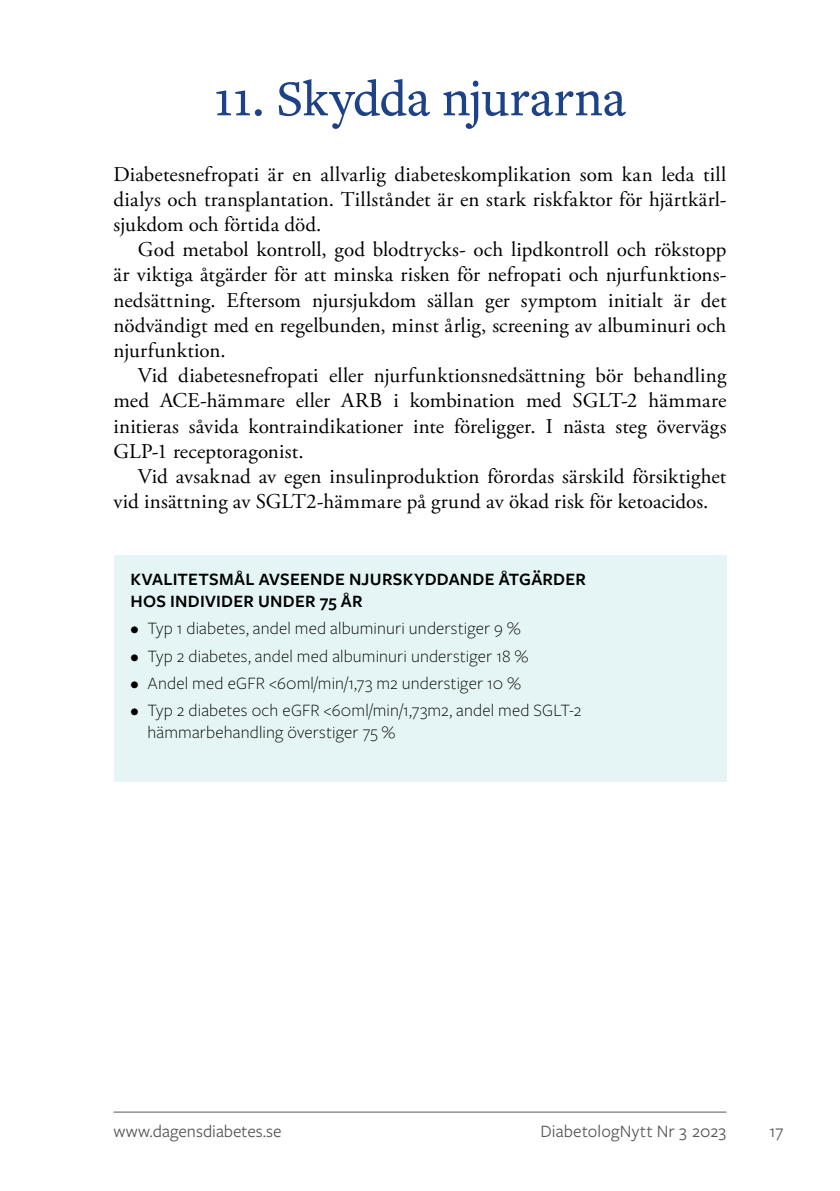
<style>
.page{position:relative;width:840px;height:1191px;background:#fff}
.page>*{position:absolute;margin:0;border:0;box-sizing:border-box;transform-origin:0 0}
.t1{font:500 52px "Freight Text Pro";letter-spacing:-.005em;color:#1d4288}
.t2{font:21px/25.2px "Adobe Garamond Pro";letter-spacing:.005em;color:#000;text-align:justify}
.t3{font:300 18px/21.6px "Freight Sans Pro";letter-spacing:.01em;color:#000}
.t4{font:600 18px/21.6px "Freight Sans Pro";letter-spacing:.015em;color:#000}
.t5{font:18px "Freight Sans Pro";letter-spacing:.005em;color:#555756}
</style>
<div class="page">
<hr style="left:113px;top:1111px;width:613px;height:1px;background:#555756">
<div style="left:113px;top:556px;width:613px;height:226px;background:#e5f5f5"></div>
<h1 class="t1" style="left:214px;top:64px;width:413px">11. Skydda njurarna</h1>
<p class="t2" style="left:113px;top:162px;width:614px">Diabetesnefropati är en allvarlig diabeteskomplikation som kan leda till dialys och transplantation. Tillståndet är en stark riskfaktor för hjärtkärl&shy;sjukdom och förtida död.</p>
<p class="t2" style="left:113px;top:238px;width:614px;text-indent:24px">God metabol kontroll, god blodtrycks- och lipdkontroll och rökstopp är viktiga åtgärder för att minska risken för nefropati och njurfunktions&shy;nedsättning. Eftersom njursjukdom sällan ger symptom initialt är det nödvändigt med en regelbunden, minst årlig, screening av albuminuri och njurfunktion.</p>
<p class="t2" style="left:113px;top:364px;width:614px;text-indent:24px">Vid diabetesnefropati eller njurfunktionsnedsättning bör behandling med ACE-hämmare eller ARB i kombination med SGLT-2 hämmare initieras såvida kontraindikationer inte föreligger. I nästa steg övervägs GLP-1 receptoragonist.</p>
<p class="t2" style="left:113px;top:464px;width:614px;text-indent:24px">Vid avsaknad av egen insulinproduktion förordas särskild försiktighet vid insättning av SGLT2-hämmare på grund av ökad risk för ketoacidos.</p>
<p class="t4" style="left:130px;top:568px;width:456px">KVALITETSMÅL AVSEENDE NJURSKYDDANDE ÅTGÄRDER<br>HOS INDIVIDER UNDER 75 ÅR</p>
<p class="t3" style="left:130px;top:617px;width:391px">• Typ 1 diabetes, andel med albuminuri understiger 9 %</p>
<p class="t3" style="left:130px;top:644px;width:399px">• Typ 2 diabetes, andel med albuminuri understiger 18 %</p>
<p class="t3" style="left:130px;top:671px;width:391px">• Andel med eGFR &lt;60ml/min/1,73 m2 understiger 10 %</p>
<p class="t3" style="left:147px;top:698px;width:435px;text-indent:-17px">• Typ 2 diabetes och eGFR &lt;60ml/min/1,73m2, andel med SGLT-2 hämmarbehandling överstiger 75 %</p>
<p class="t5" style="left:113px;top:1119px;width:170px">www.dagensdiabetes.se</p>
<p class="t5" style="left:540px;top:1119px;width:187px">DiabetologNytt Nr 3 2023</p>
<p class="t5" style="left:769px;top:1119px;width:15px">17</p>
</div>
